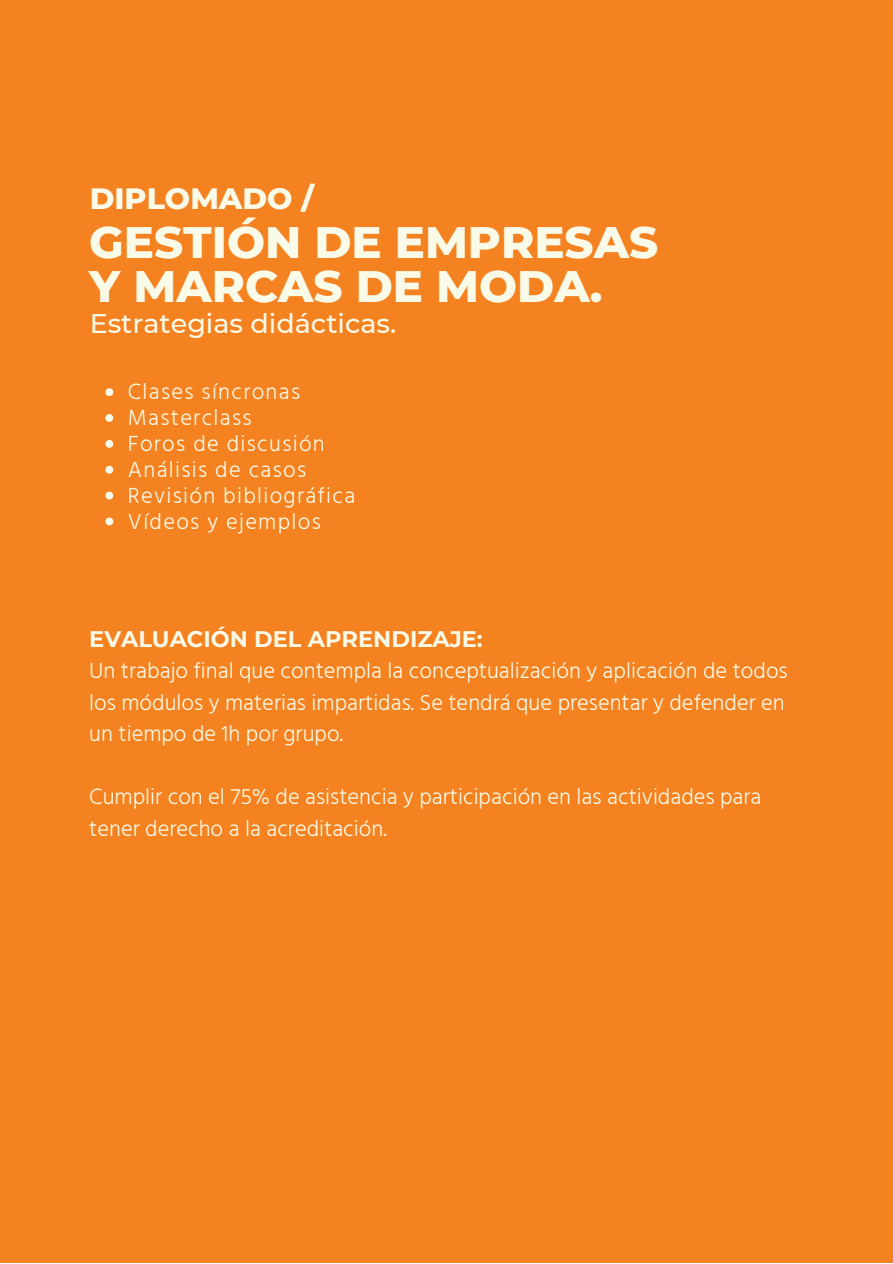
<style>
.page{position:relative;width:893px;height:1264px;background:#fff}
.page>*{position:absolute;margin:0;border:0;box-sizing:border-box;transform-origin:0 0}
.t1{font:800 45px/43.8px "Montserrat";color:#f9fae7}
.t2{font:800 30px "Montserrat";color:#f9fae7}
.t3{font:500 27px "Montserrat";color:#f9fae7}
.t4{font:300 22.5px/31.5px "Hind Madurai";color:#f9fae7}
.t5{font:300 22.5px "Hind Madurai";letter-spacing:.055em;color:#f9fae7}
.t6{font:700 22.5px "Montserrat";color:#f9fae7}
</style>
<div class="page">
<div style="left:0;top:0;width:892px;height:1262px;background:#f58220"></div>
<svg style="left:105px;top:388px;width:8px;height:8px"></svg>
<svg style="left:105px;top:414px;width:8px;height:8px"></svg>
<svg style="left:105px;top:440px;width:8px;height:8px"></svg>
<svg style="left:105px;top:466px;width:8px;height:7px"></svg>
<svg style="left:105px;top:491px;width:8px;height:8px"></svg>
<svg style="left:105px;top:517px;width:8px;height:8px"></svg>
<p class="t2" style="left:90px;top:180px;width:226px">DIPLOMADO /</p>
<p class="t1" style="left:89px;top:220px;width:570px">GESTIÓN DE EMPRESAS<br>Y MARCAS DE MODA.</p>
<p class="t3" style="left:90px;top:307px;width:308px">Estrategias didácticas.</p>
<p class="t5" style="left:128px;top:377px;width:174px">Clases síncronas</p>
<p class="t5" style="left:128px;top:403px;width:125px">Masterclass</p>
<p class="t5" style="left:128px;top:429px;width:198px">Foros de discusión</p>
<p class="t5" style="left:128px;top:455px;width:180px">Análisis de casos</p>
<p class="t5" style="left:128px;top:481px;width:229px">Revisión bibliográfica</p>
<p class="t5" style="left:128px;top:506px;width:194px">Vídeos y ejemplos</p>
<p class="t6" style="left:89px;top:625px;width:395px">EVALUACIÓN DEL APRENDIZAJE:</p>
<p class="t4" style="left:89px;top:656px;width:700px">Un trabajo final que contempla la conceptualización y aplicación de todos los módulos y materias impartidas. Se tendrá que presentar y defender en un tiempo de 1h por grupo.</p>
<p class="t4" style="left:89px;top:782px;width:673px">Cumplir con el 75% de asistencia y participación en las actividades para tener derecho a la acreditación.</p>
</div>
